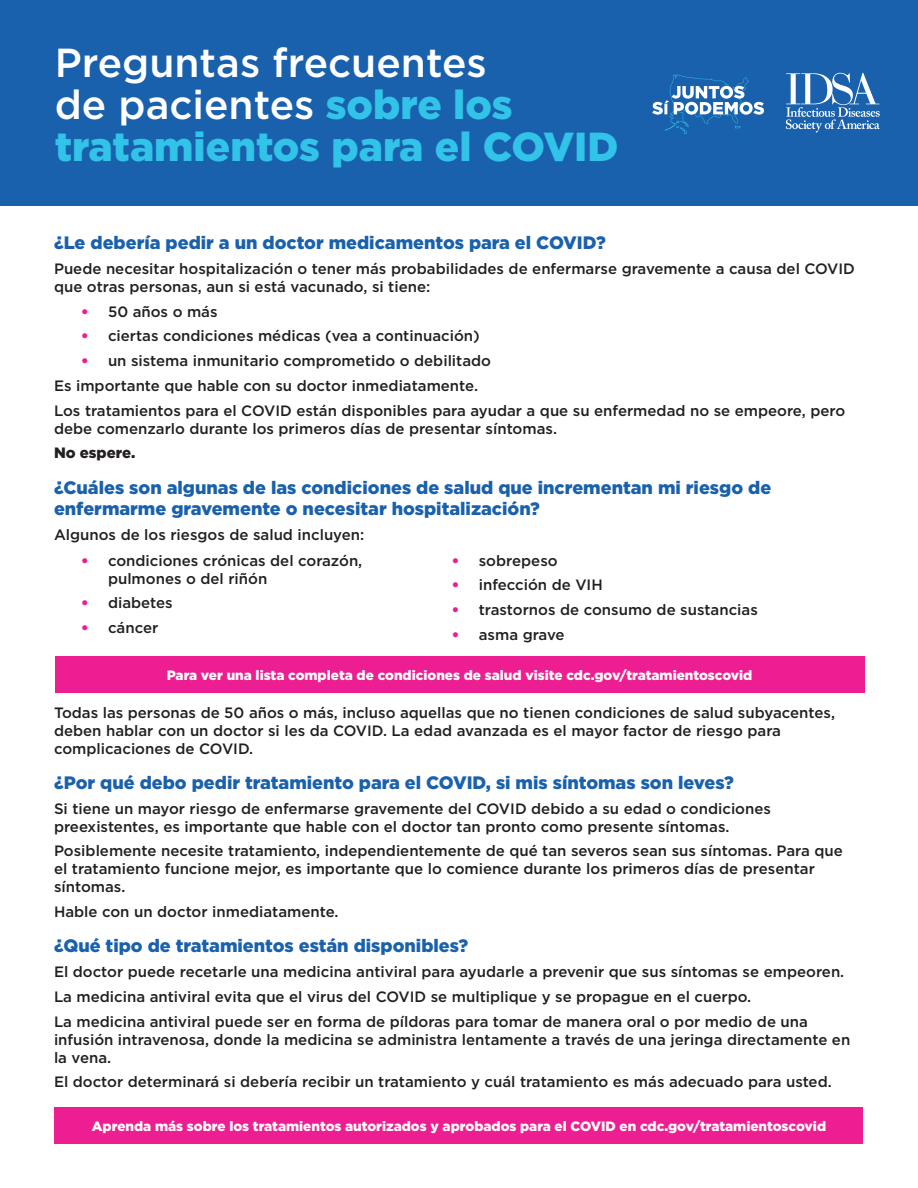
<style>
.page{position:relative;width:918px;height:1188px;background:#fff}
.page>*{position:absolute;margin:0;border:0;box-sizing:border-box;transform-origin:0 0}
.t1{font:900 40.5px/42px "Gotham";color:#32c3e8}
.t2{font:900 18px/21.6px "Gotham";color:#1a61ad}
.t3{font:500 15px/18px "Gotham";color:#231f20}
.t4{font:900 13.5px "Gotham";color:#fff}
.s1{font-weight:500;color:#fff}
.s2{font-weight:900;color:#ed1e91}
.s3{font-weight:900}
</style>
<div class="page">
<div style="left:55px;top:656px;width:809px;height:37px;background:#ed1e91"></div>
<div style="left:55px;top:1108px;width:808px;height:36px;background:#ed1e91"></div>
<div style="left:0;top:0;width:918px;height:205px;background:#1a61ad"></div>
<svg style="left:652px;top:74px;width:112px;height:60px"></svg>
<svg style="left:786px;top:73px;width:94px;height:59px"></svg>
<p class="t1" style="left:55px;top:41px;width:565px"><span class="s1">Preguntas frecuentes<br>de pacientes</span> sobre los tratamientos para el COVID</p>
<p class="t2" style="left:54px;top:232px;width:553px">¿Le debería pedir a un doctor medicamentos para el COVID?</p>
<p class="t3" style="left:54px;top:259px;width:803px">Puede necesitar hospitalización o tener más probabilidades de enfermarse gravemente a causa del COVID que otras personas, aun si está vacunado, si tiene:</p>
<p class="t3" style="left:81px;top:302px;width:138px"><span class="s2">•</span> 50 años o más</p>
<p class="t3" style="left:81px;top:327px;width:400px"><span class="s2">•</span> ciertas condiciones médicas (vea a continuación)</p>
<p class="t3" style="left:54px;top:348px;width:793px;line-height:24.8px;text-indent:27px"><span class="s2">•</span> un sistema inmunitario comprometido o debilitado<br>Es importante que hable con su doctor inmediatamente.<br>Los tratamientos para el COVID están disponibles para ayudar a que su enfermedad no se empeore, pero</p>
<p class="t3" style="left:54px;top:416px;width:505px;line-height:24.8px">debe comenzarlo durante los primeros días de presentar síntomas.<br><span class="s3">No espere.</span></p>
<p class="t2" style="left:54px;top:476px;width:719px">¿Cuáles son algunas de las condiciones de salud que incrementan mi riesgo de enfermarme gravemente o necesitar hospitalización?</p>
<p class="t3" style="left:54px;top:525px;width:312px">Algunos de los riesgos de salud incluyen:</p>
<p class="t3" style="left:108px;top:551px;width:256px;text-indent:-27px"><span class="s2">•</span> condiciones crónicas del corazón, pulmones o del riñón</p>
<p class="t3" style="left:81px;top:594px;width:93px"><span class="s2">•</span> diabetes</p>
<p class="t3" style="left:81px;top:619px;width:79px"><span class="s2">•</span> cáncer</p>
<p class="t3" style="left:452px;top:551px;width:107px"><span class="s2">•</span> sobrepeso</p>
<p class="t3" style="left:452px;top:576px;width:153px"><span class="s2">•</span> infección de VIH</p>
<p class="t3" style="left:452px;top:601px;width:308px"><span class="s2">•</span> trastornos de consumo de sustancias</p>
<p class="t3" style="left:452px;top:625px;width:114px"><span class="s2">•</span> asma grave</p>
<p class="t4" style="left:167px;top:666px;width:587px">Para ver una lista completa de condiciones de salud visite cdc.gov/tratamientoscovid</p>
<p class="t3" style="left:54px;top:703px;width:783px">Todas las personas de 50 años o más, incluso aquellas que no tienen condiciones de salud subyacentes, deben hablar con un doctor si les da COVID. La edad avanzada es el mayor factor de riesgo para complicaciones de COVID.</p>
<p class="t2" style="left:54px;top:772px;width:681px">¿Por qué debo pedir tratamiento para el COVID, si mis síntomas son leves?</p>
<p class="t3" style="left:54px;top:799px;width:719px">Si tiene un mayor riesgo de enfermarse gravemente del COVID debido a su edad o condiciones preexistentes, es importante que hable con el doctor tan pronto como presente síntomas.</p>
<p class="t3" style="left:54px;top:842px;width:790px">Posiblemente necesite tratamiento, independientemente de qué tan severos sean sus síntomas. Para que el tratamiento funcione mejor, es importante que lo comience durante los primeros días de presentar síntomas.</p>
<p class="t3" style="left:54px;top:903px;width:286px">Hable con un doctor inmediatamente.</p>
<p class="t2" style="left:54px;top:935px;width:416px">¿Qué tipo de tratamientos están disponibles?</p>
<p class="t3" style="left:54px;top:959px;width:792px;line-height:24.8px">El doctor puede recetarle una medicina antiviral para ayudarle a prevenir que sus síntomas se empeoren.<br>La medicina antiviral evita que el virus del COVID se multiplique y se propague en el cuerpo.<br>La medicina antiviral puede ser en forma de píldoras para tomar de manera oral o por medio de una</p>
<p class="t3" style="left:54px;top:1030px;width:798px">infusión intravenosa, donde la medicina se administra lentamente a través de una jeringa directamente en la vena.</p>
<p class="t3" style="left:54px;top:1073px;width:779px">El doctor determinará si debería recibir un tratamiento y cuál tratamiento es más adecuado para usted.</p>
<p class="t4" style="left:92px;top:1117px;width:736px">Aprenda más sobre los tratamientos autorizados y aprobados para el COVID en cdc.gov/tratamientoscovid</p>
</div>
